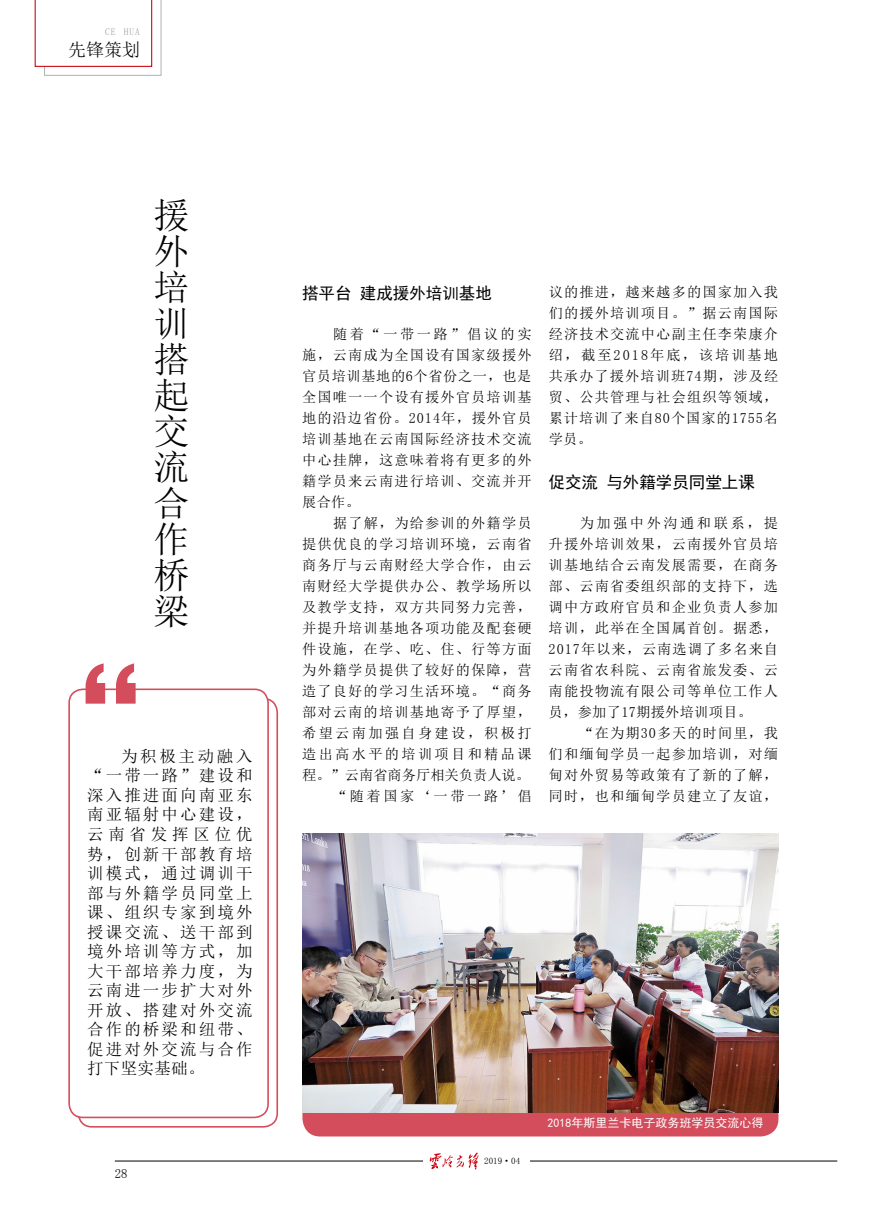
<style>
.page{position:relative;width:893px;height:1212px;background:#fff}
.page>*{position:absolute;margin:0;border:0;box-sizing:border-box;transform-origin:0 0}
.t1{font:36px/36px "Sim Sun";color:#000;text-align:justify}
.t2{font:18px "Sim Sun";color:#000}
.t3{font:16.5px/19.5px "Sim Sun";letter-spacing:.13em;color:#000;text-align:justify}
.t4{font:16.5px "Sim Hei";color:#000}
.t5{font:14.25px/21px "Sim Sun";letter-spacing:.08em;color:#000;text-align:justify}
.t6{font:12.75px "Sim Sun";color:#000}
.t7{font:12px "Sim Hei";color:#fff}
.t8{font:9.6px "Sim Sun";color:#9fa0a0}
.t9{font:9px "Sim Sun";color:#000}
</style>
<div class="page">
<hr style="left:115px;top:1161px;width:722px;height:1px;background:#000">
<div style="left:423px;top:1152px;width:106px;height:17px;background:#fff"></div>
<svg style="left:430px;top:1152px;width:48px;height:17px"></svg>
<svg style="left:35px;top:0;width:127px;height:76px"></svg>
<div style="left:302px;top:1112px;width:476px;height:24px;background:#d44d5c"></div>
<div style="left:77px;top:698px;width:201px;height:429px;border:2px solid #d44d5c;border-radius:14px"></div>
<div style="left:69px;top:689px;width:199px;height:428px;background:#fff;border-radius:14px"></div>
<div style="left:68px;top:688px;width:201px;height:430px;border:2px solid #d44d5c;border-radius:14px"></div>
<svg style="left:86px;top:663px;width:50px;height:41px"></svg>
<img style="left:302px;top:833px;width:476px;height:279px">
<p class="t8" style="left:105px;top:26px;width:36px">CE HUA</p>
<p class="t2" style="left:68px;top:40px;width:73px">先锋策划</p>
<h1 class="t1" style="left:153px;top:197px;width:36px">援外培训搭起交流合作桥梁</h1>
<p class="t3" style="left:87px;top:746px;width:167px;text-indent:34px">为积极主动融入“一带一路”建设和深入推进面向南亚东南亚辐射中心建设，云南省发挥区位优势，创新干部教育培训模式，通过调训干部与外籍学员同堂上课、组织专家到境外授课交流、送干部到境外培训等方式，加大干部培养力度，为云南进一步扩大对外开放、搭建对外交流合作的桥梁和纽带、促进对外交流与合作打下坚实基础。</p>
<p class="t6" style="left:115px;top:1166px;width:14px">28</p>
<p class="t4" style="left:302px;top:285px;width:191px">搭平台 建成援外培训基地</p>
<p class="t5" style="left:302px;top:323px;width:231px;text-indent:31px">随着“一带一路”倡议的实施，云南成为全国设有国家级援外官员培训基地的6个省份之一，也是全国唯一一个设有援外官员培训基地的沿边省份。2014年，援外官员培训基地在云南国际经济技术交流中心挂牌，这意味着将有更多的外籍学员来云南进行培训、交流并开展合作。</p>
<p class="t5" style="left:302px;top:512px;width:231px;text-align:right">据了解，为给参训的外籍学员<br>提供优良的学习培训环境，云南省商务厅与云南财经大学合作，由云南财经大学提供办公、教学场所以及教学支持，双方共同努力完善，并提升培训基地各项功能及配套硬件设施，在学、吃、住、行等方面为外籍学员提供了较好的保障，营造了良好的学习生活环境。“商务部对云南的培训基地寄予了厚望，希望云南加强自身建设，积极打造出高水平的培训项目和精品课程。”云南省商务厅相关负责人说。“随着国家‘一带一路’倡</p>
<p class="t5" style="left:549px;top:281px;width:231px">议的推进，越来越多的国家加入我们的援外培训项目。”据云南国际经济技术交流中心副主任李荣康介绍，截至2018年底，该培训基地共承办了援外培训班74期，涉及经贸、公共管理与社会组织等领域，累计培训了来自80个国家的1755名学员。</p>
<p class="t4" style="left:549px;top:474px;width:208px">促交流 与外籍学员同堂上课</p>
<p class="t5" style="left:549px;top:512px;width:231px;text-indent:31px">为加强中外沟通和联系，提升援外培训效果，云南援外官员培训基地结合云南发展需要，在商务部、云南省委组织部的支持下，选调中方政府官员和企业负责人参加培训，此举在全国属首创。据悉，2017年以来，云南选调了多名来自云南省农科院、云南省旅发委、云南能投物流有限公司等单位工作人员，参加了17期援外培训项目。</p>
<p class="t5" style="left:549px;top:722px;width:231px;text-indent:31px">“在为期30多天的时间里，我们和缅甸学员一起参加培训，对缅甸对外贸易等政策有了新的了解，同时，也和缅甸学员建立了友谊，</p>
<p class="t9" style="left:484px;top:1156px;width:37px">2019·04</p>
<p class="t7" style="left:548px;top:1117px;width:217px">2018年斯里兰卡电子政务班学员交流心得</p>
</div>
